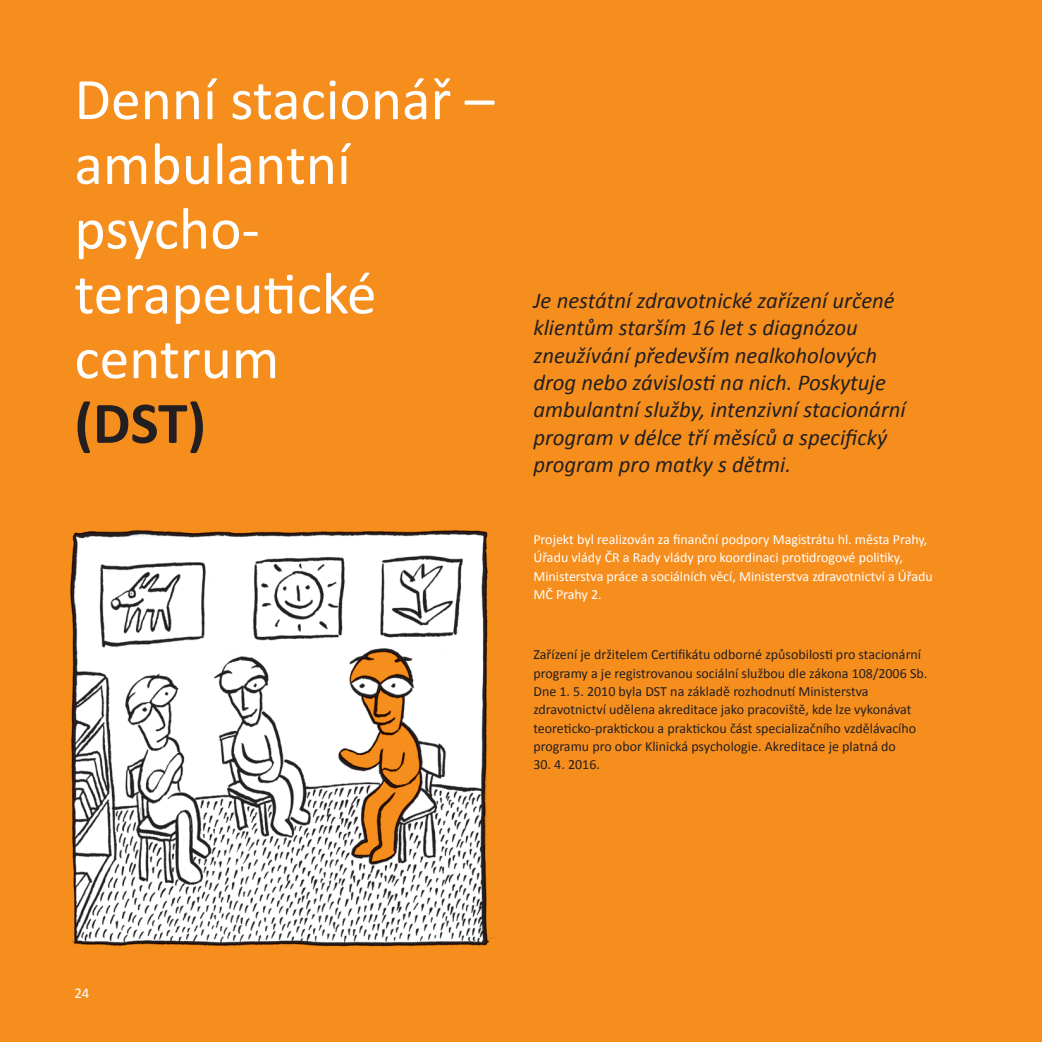
<style>
.page{position:relative;width:1042px;height:1042px;background:#f68e1e}
.page>*{position:absolute;margin:0;border:0;box-sizing:border-box;transform-origin:0 0}
.t1{font:59.5px/64.8px "Calibri";color:#fff}
.t2{font:700 59.5px "Calibri";color:#231f20}
.t3{font:italic 22.75px/27.3px "Calibri";color:#231f20}
.t4{font:14.88px "Calibri";color:#fff}
.t5{font:14px/18.4px "Calibri";color:#231f20}
.t6{font:14px/18.4px "Calibri";color:#fff}
</style>
<div class="page">
<img style="left:70px;top:530px;width:426px;height:417px">
<h1 class="t1" style="left:74px;top:67px;width:421px">Denní stacionář – ambulantní psycho&shy;terapeutické centrum</h1>
<h1 class="t2" style="left:74px;top:385px;width:133px">(DST)</h1>
<p class="t3" style="left:533px;top:286px;width:374px">Je nestátní zdravotnické zařízení určené klientům starším 16 let s diagnózou zneužívání především nealkoholových drog nebo závislosti na nich. Poskytuje ambulantní služby, intenzivní stacionární program v délce tří měsíců a specifický program pro matky s dětmi.</p>
<p class="t6" style="left:533px;top:530px;width:401px">Projekt byl realizován za finanční podpory Magistrátu hl. města Prahy, Úřadu vlády ČR a Rady vlády pro koordinaci protidrogové politiky, Ministerstva práce a sociálních věcí, Ministerstva zdravotnictví a Úřadu MČ Prahy 2.</p>
<p class="t5" style="left:533px;top:645px;width:395px">Zařízení je držitelem Certifikátu odborné způsobilosti pro stacionární programy a je registrovanou sociální službou dle zákona 108/2006 Sb.<br>Dne 1. 5. 2010 byla DST na základě rozhodnutí Ministerstva zdravotnictví udělena akreditace jako pracoviště, kde lze vykonávat teoreticko-praktickou a praktickou část specializačního vzdělávacího programu pro obor Klinická psychologie. Akreditace je platná do</p>
<p class="t5" style="left:533px;top:755px;width:68px">30. 4. 2016.</p>
<p class="t4" style="left:74px;top:983px;width:17px">24</p>
</div>
